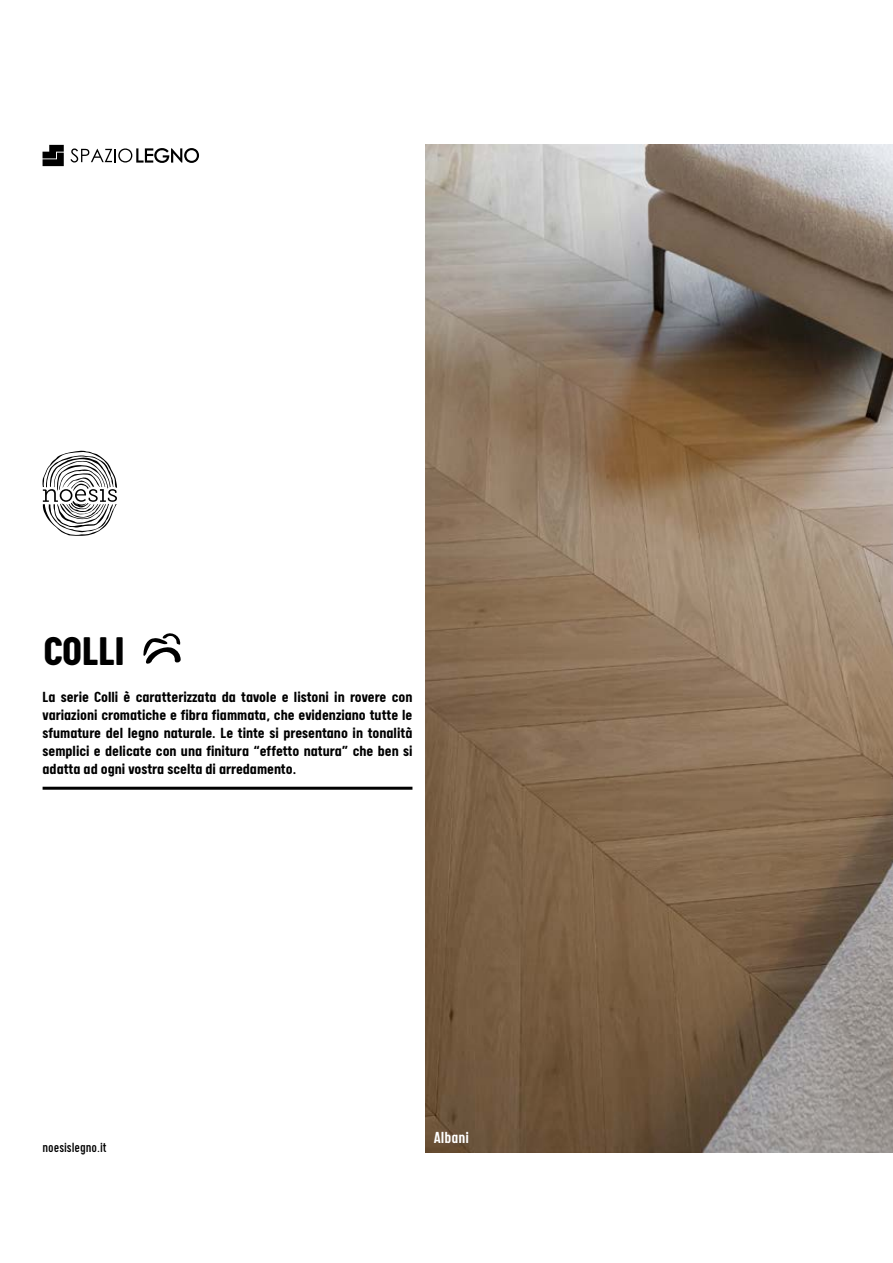
<style>
.page{position:relative;width:893px;height:1263px;background:#fff}
.page>*{position:absolute;margin:0;border:0;box-sizing:border-box;transform-origin:0 0}
.t1{font:900 45px "Calps";color:#000}
.t2{font:500 18px "Calps Slim";color:#fff}
.t3{font:700 16.5px/18px "Calps";color:#000;text-align:justify}
.t4{font:15px "Calps Slim";color:#000}
</style>
<div class="page">
<svg style="left:143px;top:633px;width:38px;height:31px"></svg>
<img style="left:425px;top:145px;width:468px;height:1007px">
<svg style="left:42px;top:450px;width:75px;height:86px"></svg>
<svg style="left:43px;top:145px;width:21px;height:21px"></svg>
<svg style="left:70px;top:148px;width:129px;height:15px"></svg>
<hr style="left:43px;top:787px;width:369px;height:3px;background:#000">
<h1 class="t1" style="left:43px;top:624px;width:83px">COLLI</h1>
<p class="t3" style="left:43px;top:687px;width:371px">La serie Colli è caratterizzata da tavole e listoni in rovere con variazioni cromatiche e fibra fiammata, che evidenziano tutte le sfumature del legno naturale. Le tinte si presentano in tonalità semplici e delicate con una finitura “effetto natura” che ben si adatta ad ogni vostra scelta di arredamento.</p>
<p class="t4" style="left:43px;top:1139px;width:66px">noesislegno.it</p>
<p class="t2" style="left:434px;top:1127px;width:37px">Albani</p>
</div>
